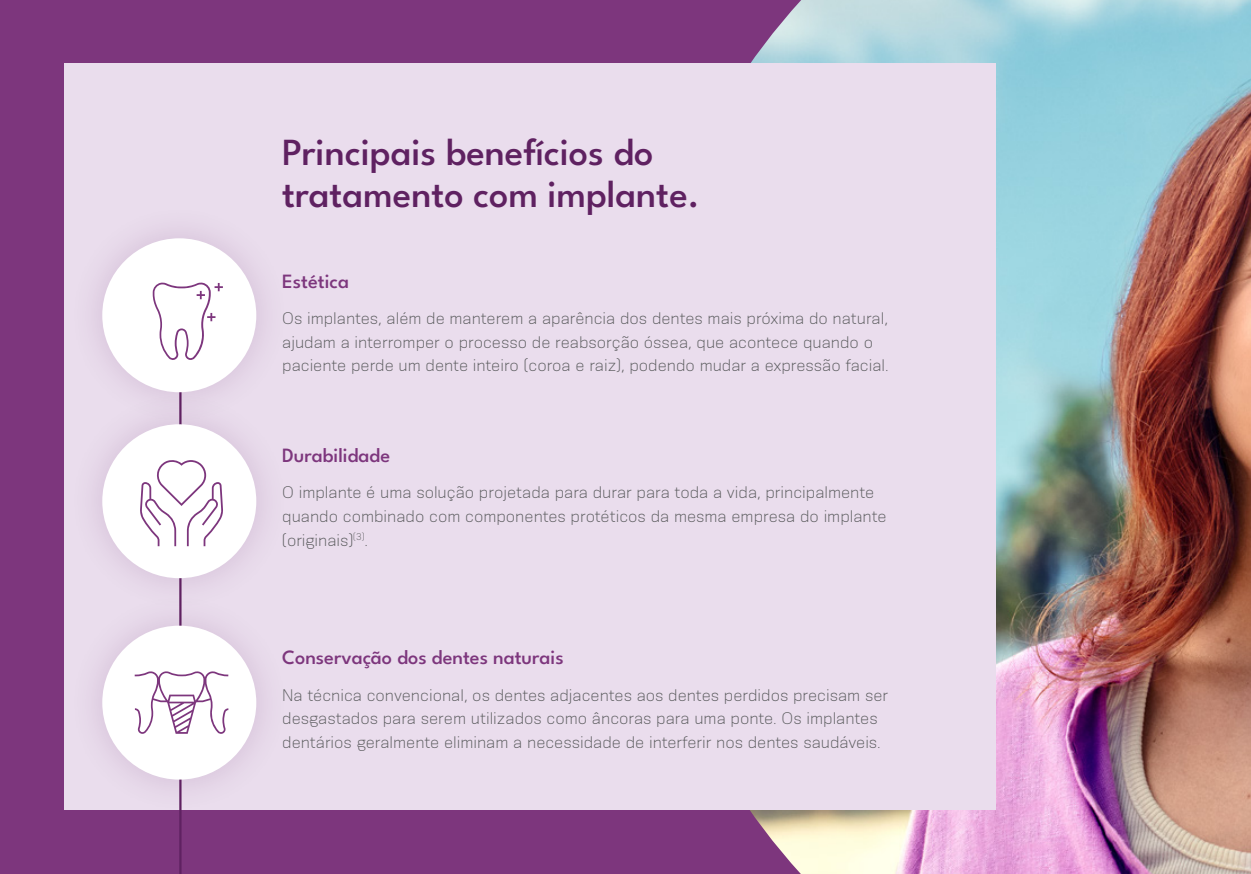
<style>
.page{position:relative;width:1251px;height:874px;background:#fff}
.page>*{position:absolute;margin:0;border:0;box-sizing:border-box;transform-origin:0 0}
.t1{font:500 38.25px/42.1px "League Spartan";color:#5f2161}
.t2{font:500 20.25px "League Spartan";color:#7d367d}
.t3{font:300 15.75px/23.6px "Konsens";color:#58595b}
</style>
<div class="page">
<div style="left:0;top:0;width:1250px;height:874px;background:#7d367d"></div>
<img style="left:631px;top:0;width:619px;height:874px">
<div style="left:64px;top:64px;width:931px;height:746px;background:#eadded"></div>
<hr style="left:179px;top:737px;width:2px;height:137px;background:#5f2161">
<div style="left:102px;top:238px;width:154px;height:154px;background:#fff;border-radius:50%"></div>
<div style="left:68px;top:390px;width:223px;height:223px;background:#e8daeb"></div>
<div style="left:102px;top:424px;width:154px;height:154px;background:#fff;border-radius:50%"></div>
<div style="left:68px;top:591px;width:223px;height:223px;background:#e8dbeb"></div>
<div style="left:102px;top:625px;width:154px;height:154px;background:#fff;border-radius:50%"></div>
<svg style="left:140px;top:460px;width:83px;height:86px"></svg>
<svg style="left:153px;top:282px;width:70px;height:78px"></svg>
<svg style="left:135px;top:671px;width:93px;height:63px"></svg>
<h1 class="t1" style="left:282px;top:128px;width:419px">Principais benefícios do tratamento com implante.</h1>
<p class="t2" style="left:282px;top:265px;width:68px">Estética</p>
<p class="t3" style="left:282px;top:306px;width:608px">Os implantes, além de manterem a aparência dos dentes mais próxima do natural, ajudam a interromper o processo de reabsorção óssea, que acontece quando o paciente perde um dente inteiro (coroa e raiz), podendo mudar a expressão facial.</p>
<p class="t2" style="left:282px;top:440px;width:109px">Durabilidade</p>
<p class="t3" style="left:282px;top:480px;width:605px">O implante é uma solução projetada para durar para toda a vida, principalmente quando combinado com componentes protéticos da mesma empresa do implante (originais)<sup>(3)</sup>.</p>
<p class="t2" style="left:282px;top:642px;width:283px">Conservação dos dentes naturais</p>
<p class="t3" style="left:282px;top:683px;width:607px">Na técnica convencional, os dentes adjacentes aos dentes perdidos precisam ser desgastados para serem utilizados como âncoras para uma ponte. Os implantes dentários geralmente eliminam a necessidade de interferir nos dentes saudáveis.</p>
</div>
